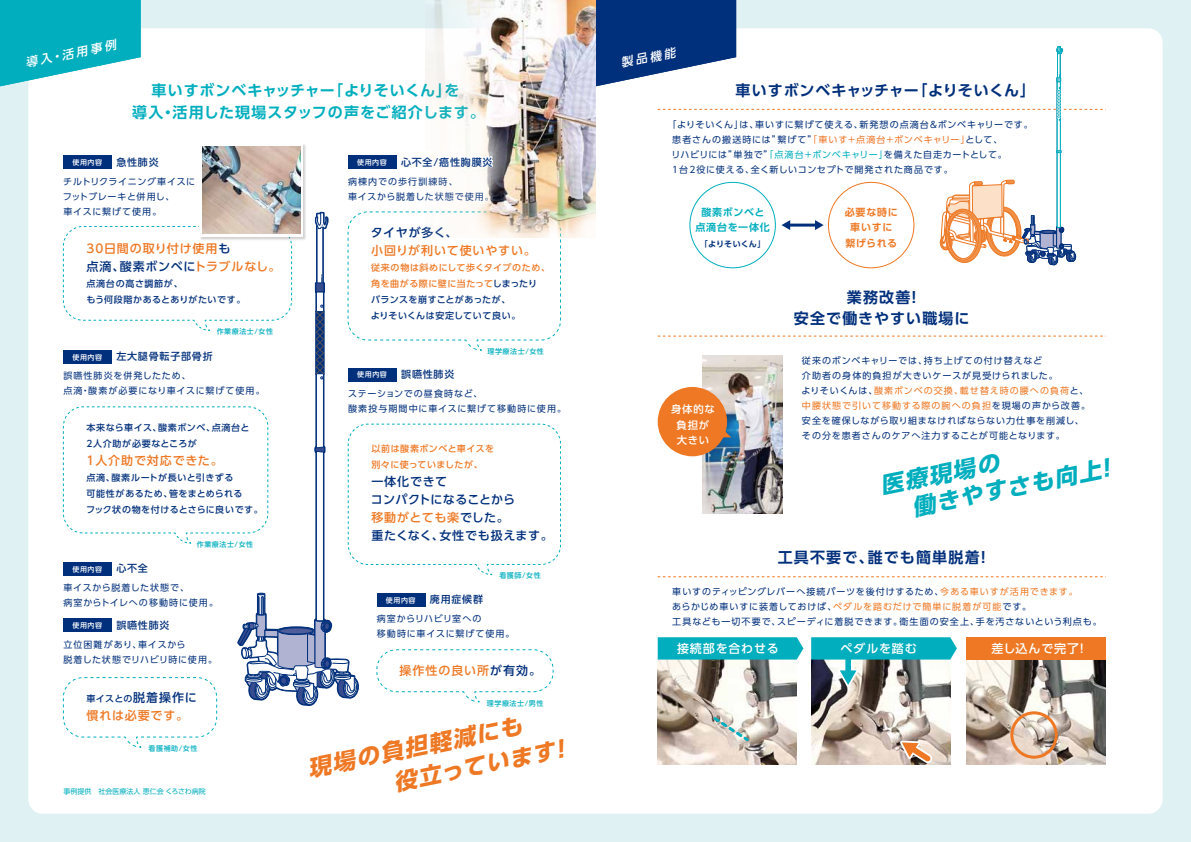
<style>
.page{position:relative;width:1191px;height:842px;background:#e0f1f3}
.page>*{position:absolute;margin:0;border:0;box-sizing:border-box;transform-origin:0 0}
.t1{font:italic 700 22.5px "UD Shin Go Pro";color:#ee7824}
.t2{font:italic 700 22.5px/26.7px "UD Shin Go Pro";color:#00aebe}
.t3{font:700 15px/21.7px "UD Shin Go Pro De";letter-spacing:.045em;color:#00aebe;text-align:center}
.t4{font:700 15px/21.7px "UD Shin Go Pro De";letter-spacing:.07em;color:#002f7b;text-align:center}
.t5{font:700 15px "UD Shin Go Pro De";letter-spacing:.01em;color:#002f7b}
.t6{font:500 12px/18px "UD Shin Go Pro";letter-spacing:.07em;color:#ee7824}
.t7{font:500 12px/18px "UD Shin Go Pro";letter-spacing:.045em;color:#002f7b}
.t8{font:500 12px "UD Shin Go Pro";letter-spacing:.07em;color:#fff}
.t9{font:italic 500 11.8px "UD Shin Go Pro";color:#fff}
.t10{font:500 10.4px/15.5px "UD Shin Go Pro";letter-spacing:.08em;color:#fff;text-align:center}
.t11{font:500 10px "UD Shin Go Pro";letter-spacing:.08em;color:#002f7b}
.t12{font:700 10px/15.3px "UD Shin Go Pro De";letter-spacing:.075em;color:#ee7824;text-align:center}
.t13{font:700 10px/15.3px "UD Shin Go Pro De";letter-spacing:.065em;color:#00aebe;text-align:center}
.t14{font:9px/15px "UD Shin Go Pro";letter-spacing:.1em;color:#002f7b}
.t15{font:500 9px/16px "UD Shin Go Pro";letter-spacing:.055em;color:#002f7b}
.t16{font:9px/15px "UD Shin Go Pro";letter-spacing:.075em;color:#002f7b}
.t17{font:500 9px/16px "UD Shin Go Pro";letter-spacing:.05em;color:#ee7824}
.t18{font:700 8px "UD Shin Go Pro De";color:#002f7b}
.t19{font:500 7px "UD Shin Go Pro";letter-spacing:.08em;color:#00aebe}
.t20{font:500 7px "UD Shin Go Pro";letter-spacing:.08em;color:#fff}
.t21{font:7px "UD Shin Go Pro";color:#00aebe}
.s1{color:#002f7b}
.s2{font-size:12px}
.s3{color:#ee7824}
.s4{color:#ee7528}
.s5{color:#00aebe}
</style>
<div class="page">
<div style="left:28px;top:28px;width:1134px;height:786px;background:#fff;border-radius:14px"></div>
<svg style="left:0;top:0;width:141px;height:88px"></svg>
<div style="left:63px;top:156px;width:49px;height:13px;background:#002f7b"></div>
<svg style="left:63px;top:211px;width:498px;height:537px"></svg>
<img style="left:703px;top:370px;width:80px;height:143px">
<svg style="left:657px;top:576px;width:449px;height:1px"></svg>
<div style="left:657px;top:387px;width:70px;height:69px;background:#ee7824;border-radius:50%"></div>
<svg style="left:724px;top:428px;width:7px;height:9px"></svg>
<img style="left:657px;top:659px;width:139px;height:105px">
<img style="left:811px;top:659px;width:139px;height:105px">
<div style="left:843px;top:659px;width:9px;height:14px;background:#fff"></div>
<img style="left:966px;top:659px;width:139px;height:105px">
<svg style="left:811px;top:637px;width:146px;height:22px;background:#09b0c0"></svg>
<svg style="left:657px;top:637px;width:146px;height:22px;background:#09b0c0"></svg>
<div style="left:845px;top:655px;width:6px;height:18px;background:#00aebe"></div>
<svg style="left:835px;top:665px;width:27px;height:27px"></svg>
<svg style="left:895px;top:736px;width:45px;height:29px"></svg>
<div style="left:966px;top:637px;width:139px;height:22px;background:#ee7824"></div>
<svg style="left:595px;top:0;width:511px;height:370px"></svg>
<img style="left:198px;top:144px;width:109px;height:97px">
<svg style="left:200px;top:144px;width:103px;height:93px"></svg>
<img style="left:203px;top:146px;width:97px;height:88px">
<img style="left:425px;top:0;width:170px;height:237px">
<div style="left:348px;top:156px;width:48px;height:13px;background:#002f7b"></div>
<svg style="left:425px;top:154px;width:70px;height:17px"></svg>
<div style="left:1010px;top:711px;width:47px;height:48px;border:3px solid #ee7824;border-radius:50%"></div>
<svg style="left:711px;top:714px;width:40px;height:30px"></svg>
<h3 class="t9" style="left:24px;top:53px;width:94px;rotate:-11deg">導入・活用事例</h3>
<h3 class="t9" style="left:619px;top:53px;width:57px;rotate:-11deg">製品機能</h3>
<h2 class="t3" style="left:132px;top:79px;width:354px">車いすボンベキャッチャー「よりそいくん」を<br>導入・活用した現場スタッフの声をご紹介します。</h2>
<p class="t20" style="left:357px;top:157px;width:31px">使用内容</p>
<p class="t11" style="left:401px;top:154px;width:93px">心不全/癌性胸膜炎</p>
<p class="t20" style="left:72px;top:157px;width:31px">使用内容</p>
<p class="t11" style="left:116px;top:154px;width:44px">急性肺炎</p>
<p class="t16" style="left:63px;top:173px;width:134px">チルトリクライニング車イスにフットブレーキと併用し、<br>車イスに繋げて使用。</p>
<h3 class="t6" style="left:86px;top:239px;width:195px">30日間の取り付け使用<span class="s1">も<br>点滴、酸素ボンベに</span>トラブルなし。</h3>
<p class="t15" style="left:86px;top:276px;width:160px">点滴台の高さ調節が、<br>もう何段階かあるとありがたいです。</p>
<p class="t19" style="left:217px;top:326px;width:58px">作業療法士/女性</p>
<p class="t14" style="left:63px;top:368px;width:203px">誤嚥性肺炎を併発したため、<br>点滴・酸素が必要になり車イスに繋げて使用。</p>
<p class="t15" style="left:86px;top:419px;width:164px">本来なら車イス、酸素ボンベ、点滴台と<br>2人介助が必要なところが</p>
<h3 class="t6" style="left:86px;top:451px;width:138px">1人介助で対応できた。</h3>
<p class="t15" style="left:86px;top:469px;width:178px">点滴、酸素ルートが長いと引きずる<br>可能性があるため、管をまとめられる<br>フック状の物を付けるとさらに良いです。</p>
<p class="t20" style="left:72px;top:352px;width:31px">使用内容</p>
<p class="t11" style="left:116px;top:348px;width:98px">左大腿骨転子部骨折</p>
<p class="t20" style="left:72px;top:563px;width:31px">使用内容</p>
<p class="t11" style="left:116px;top:560px;width:33px">心不全</p>
<p class="t19" style="left:197px;top:538px;width:58px">作業療法士/女性</p>
<p class="t14" style="left:63px;top:580px;width:156px">車イスから脱着した状態で、<br>病室からトイレへの移動時に使用。</p>
<p class="t20" style="left:72px;top:620px;width:31px">使用内容</p>
<p class="t11" style="left:116px;top:617px;width:55px">誤嚥性肺炎</p>
<p class="t14" style="left:63px;top:636px;width:155px">立位困難があり、車イスから<br>脱着した状態でリハビリ時に使用。</p>
<p class="t15" style="left:86px;top:691px;width:112px">車イスとの<span class="s2">脱着操作に</span></p>
<h3 class="t6" style="left:86px;top:706px;width:103px">慣れは必要です。</h3>
<p class="t19" style="left:148px;top:743px;width:50px">看護補助/女性</p>
<p class="t21" style="left:63px;top:785px;width:144px">事例提供　社会医療法人 恵仁会 くろさわ病院</p>
<p class="t14" style="left:348px;top:173px;width:147px">病棟内での歩行訓練時、<br>車イスから脱着した状態で使用。</p>
<h3 class="t7" style="left:371px;top:223px;width:88px">タイヤが多く、</h3>
<h3 class="t6" style="left:371px;top:241px;width:166px">小回りが利いて使いやすい。</h3>
<p class="t15" style="left:371px;top:259px;width:181px"><span class="s3">従来の物は斜めにして歩くタイプのため、角を曲がる際に壁に当たって</span>しまったり<br>バランスを崩すことがあったが、<br>よりそいくんは安定していて良い。</p>
<p class="t19" style="left:487px;top:345px;width:58px">理学療法士/女性</p>
<p class="t14" style="left:348px;top:385px;width:219px">ステーションでの昼食時など、<br>酸素投与期間中に車イスに繋げて移動時に使用。</p>
<p class="t17" style="left:371px;top:440px;width:124px">以前は酸素ボンベと車イスを別々に使っていましたが、</p>
<h3 class="t7" style="left:371px;top:472px;width:183px">一体化できて<br>コンパクトになることから<br><span class="s3">移動がとても楽</span>でした。<br>重たくなく、女性でも扱えます。</h3>
<p class="t20" style="left:357px;top:369px;width:31px">使用内容</p>
<p class="t11" style="left:401px;top:366px;width:55px">誤嚥性肺炎</p>
<p class="t20" style="left:386px;top:595px;width:31px">使用内容</p>
<p class="t11" style="left:430px;top:591px;width:55px">廃用症候群</p>
<p class="t19" style="left:499px;top:570px;width:43px">看護師/女性</p>
<p class="t14" style="left:377px;top:611px;width:139px">病室からリハビリ室への<br>移動時に車イスに繋げて使用。</p>
<h3 class="t6" style="left:399px;top:661px;width:143px">操作性の良い所<span class="s1">が有効。</span></h3>
<p class="t19" style="left:487px;top:697px;width:58px">理学療法士/男性</p>
<h1 class="t1" style="left:305px;top:750px;width:219px;rotate:-11deg">現場の負担軽減にも</h1>
<h1 class="t1" style="left:390px;top:764px;width:182px;rotate:-11deg">役立っています！</h1>
<h2 class="t5" style="left:735px;top:78px;width:301px">車いすボンベキャッチャー「よりそいくん」</h2>
<p class="t14" style="left:671px;top:116px;width:363px;text-indent:-4px">「よりそいくん」は、車いすに繋げて使える、新発想の点滴台&amp;ボンベキャリーです。患者さんの搬送時には”繋げて”<span class="s4">「車いす＋点滴台＋ボンベキャリー」</span>として、<br>リハビリには”単独で”<span class="s5">「点滴台＋ボンベキャリー」</span>を備えた自走カートとして。<br>1台2役に使える、全く新しいコンセプトで開発された商品です。</p>
<p class="t13" style="left:695px;top:204px;width:76px">酸素ボンベと点滴台を一体化</p>
<p class="t18" style="left:700px;top:237px;width:67px">「よりそいくん」</p>
<p class="t12" style="left:845px;top:204px;width:54px">必要な時に車いすに繋げられる</p>
<p class="t10" style="left:671px;top:401px;width:45px">身体的な負担が大きい</p>
<h2 class="t4" style="left:794px;top:286px;width:177px">業務改善！<br>安全で働きやすい職場に</h2>
<p class="t14" style="left:801px;top:353px;width:290px">従来のボンベキャリーでは、持ち上げての付け替えなど<br>介助者の身体的負担が大きいケースが見受けられました。<br>よりそいくんは、<span class="s3">酸素ボンベの交換、載せ替え時の腰への負荷</span>と、<span class="s3">中腰状態で引いて移動する際の腕への負担</span>を現場の声から改善。安全を確保しながら取り組まなければならない力仕事を削減し、その分を患者さんのケアへ注力することが可能となります。</p>
<h1 class="t2" style="left:904px;top:467px;width:210px;text-indent:-27px;rotate:-11deg">医療現場の<br>働きやすさも向上！</h1>
<h2 class="t4" style="left:777px;top:546px;width:214px">工具不要で、誰でも簡単脱着！</h2>
<p class="t14" style="left:672px;top:584px;width:431px">車いすのティッピングレバーへ接続パーツを後付けするため、<span class="s3">今ある車いすが活用できます。<br></span>あらかじめ車いすに装着しておけば、<span class="s3">ペダルを踏むだけで簡単に脱着が可能</span>です。<br>工具なども一切不要で、スピーディに着脱できます。衛生面の安全上、手を汚さないという利点も。</p>
<h3 class="t8" style="left:677px;top:639px;width:103px">接続部を合わせる</h3>
<h3 class="t8" style="left:840px;top:639px;width:78px">ペダルを踏む</h3>
<h3 class="t8" style="left:991px;top:639px;width:98px">差し込んで完了！</h3>
</div>
